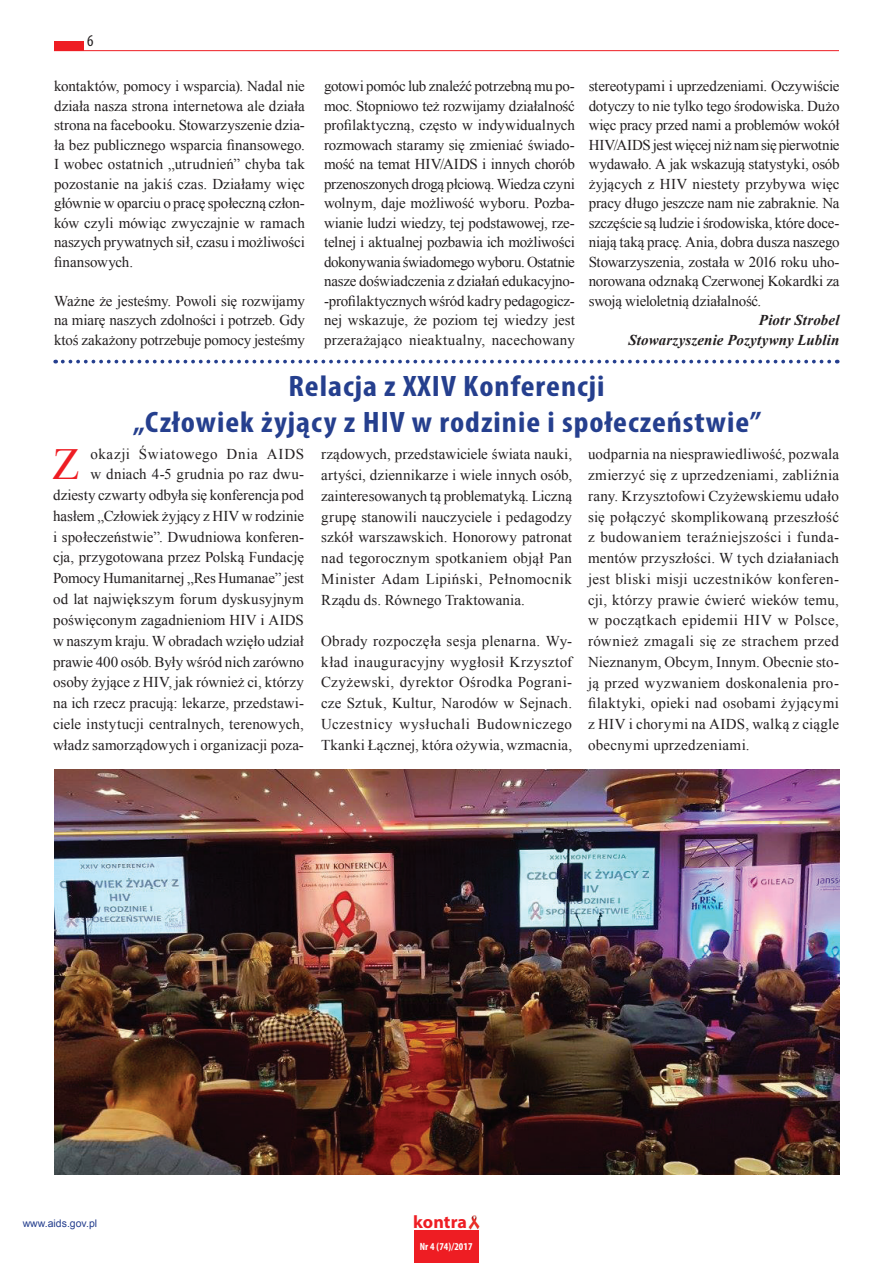
<style>
.page{position:relative;width:893px;height:1263px;background:#fff}
.page>*{position:absolute;margin:0;border:0;box-sizing:border-box;transform-origin:0 0}
.t1{font:44.4px "Times New Roman";color:#ee1d23}
.t2{font:700 condensed 29.7px/36px "Myriad Pro";letter-spacing:.03em;color:#253f8e;text-align:center;scale:1.11 1}
.t3{font:700 18px "Myriad Pro";letter-spacing:.005em;color:#ee1d23}
.t4{font:condensed 16.5px "Myriad Pro";color:#231f20}
.t5{font:15px/20.7px "Times New Roman";color:#231f20;text-align:justify}
.t6{font:italic 700 15px/19.5px "Times New Roman";letter-spacing:.01em;color:#231f20;text-align:right}
.t7{font:10.5px "Arial";color:#253f8e}
.t8{font:700 condensed 10.5px "Myriad Pro";letter-spacing:.01em;color:#fff}
</style>
<div class="page">
<hr style="left:54px;top:50px;width:785px;height:1px;background:#ee1d23">
<div style="left:54px;top:41px;width:30px;height:10px;background:#ee1d23"></div>
<div style="left:414px;top:1230px;width:65px;height:33px;background:#ee1d23"></div>
<img style="left:468px;top:1215px;width:11px;height:14px">
<svg style="left:63px;top:360px;width:775px;height:3px"></svg>
<img style="left:54px;top:770px;width:785px;height:405px">
<p class="t4" style="left:87px;top:30px;width:8px">6</p>
<p class="t5" style="left:54px;top:76px;width:252px;line-height:19.5px">kontaktów, pomocy i wsparcia). Nadal nie działa nasza strona internetowa ale działa strona na facebooku. Stowarzyszenie dzia&shy;ła bez publicznego wsparcia finansowego.<br>I wobec ostatnich „utrudnień” chyba tak pozostanie na jakiś czas. Działamy więc głównie w oparciu o pracę społeczną człon&shy;ków czyli mówiąc zwyczajnie w ramach naszych prywatnych sił, czasu i możliwości finansowych.</p>
<p class="t5" style="left:54px;top:291px;width:252px;line-height:19.5px">Ważne że jesteśmy. Powoli się rozwijamy na miarę naszych zdolności i potrzeb. Gdy ktoś zakażony potrzebuje pomocy jesteśmy</p>
<p class="t5" style="left:324px;top:76px;width:252px;line-height:19.5px">gotowi pomóc lub znaleźć potrzebną mu po&shy;moc. Stopniowo też rozwijamy działalność profilaktyczną, często w indywidualnych rozmowach staramy się zmieniać świado&shy;mość na temat HIV/AIDS i innych chorób przenoszonych drogą płciową. Wiedza czyni wolnym, daje możliwość wyboru. Pozba&shy;wianie ludzi wiedzy, tej podstawowej, rze&shy;telnej i aktualnej pozbawia ich możliwości dokonywania świadomego wyboru. Ostatnie nasze doświadczenia z działań edukacyjno--profilaktycznych wśród kadry pedagogicz&shy;nej wskazuje, że poziom tej wiedzy jest przerażająco nieaktualny, nacechowany</p>
<p class="t5" style="left:589px;top:76px;width:252px;line-height:19.5px">stereotypami i uprzedzeniami. Oczywiście dotyczy to nie tylko tego środowiska. Dużo więc pracy przed nami a problemów wokół HIV/AIDS jest więcej niż nam się pierwotnie wydawało. A jak wskazują statystyki, osób żyjących z HIV niestety przybywa więc pracy długo jeszcze nam nie zabraknie. Na szczęście są ludzie i środowiska, które doce&shy;niają taką pracę. Ania, dobra dusza naszego Stowarzyszenia, została w 2016 roku uho&shy;norowana odznaką Czerwonej Kokardki za swoją wieloletnią działalność.</p>
<p class="t6" style="left:628px;top:310px;width:213px">Piotr Strobel<br>Stowarzyszenie Pozytywny Lublin</p>
<h2 class="t2" style="left:133px;top:368px;width:568px">Relacja z XXIV Konferencji<br>„Człowiek żyjący z HIV w rodzinie i społeczeństwie”</h2>
<p class="t5" style="left:53px;top:444px;width:252px;text-align:right">okazji Światowego Dnia AIDS<br>w dniach 4-5 grudnia po raz dwu&shy;dziesty czwarty odbyła się konferencja pod hasłem „Człowiek żyjący z HIV w rodzinie i społeczeństwie”. Dwudniowa konferen&shy;cja, przygotowana przez Polską Fundację Pomocy Humanitarnej „Res Humanae” jest od lat największym forum dyskusyjnym poświęconym zagadnieniom HIV i AIDS w naszym kraju. W obradach wzięło udział prawie 400 osób. Były wśród nich zarówno osoby żyjące z HIV, jak również ci, którzy na ich rzecz pracują: lekarze, przedstawi&shy;ciele instytucji centralnych, terenowych, władz samorządowych i organizacji poza-</p>
<p class="t5" style="left:321px;top:444px;width:252px">rządowych, przedstawiciele świata nauki, artyści, dziennikarze i wiele innych osób, zainteresowanych tą problematyką. Liczną grupę stanowili nauczyciele i pedagodzy szkół warszawskich. Honorowy patronat nad tegorocznym spotkaniem objął Pan Minister Adam Lipiński, Pełnomocnik Rządu ds. Równego Traktowania.</p>
<h1 class="t1" style="left:53px;top:434px;width:29px">Z</h1>
<p class="t5" style="left:321px;top:630px;width:252px">Obrady rozpoczęła sesja plenarna. Wy&shy;kład inauguracyjny wygłosił Krzysztof Czyżewski, dyrektor Ośrodka Pograni&shy;cze Sztuk, Kultur, Narodów w Sejnach.<br>Uczestnicy wysłuchali Budowniczego Tkanki Łącznej, która ożywia, wzmacnia,</p>
<p class="t5" style="left:588px;top:444px;width:252px">uodparnia na niesprawiedliwość, pozwala zmierzyć się z uprzedzeniami, zabliźnia rany. Krzysztofowi Czyżewskiemu udało się połączyć skomplikowaną przeszłość z budowaniem teraźniejszości i funda&shy;mentów przyszłości. W tych działaniach jest bliski misji uczestników konferen&shy;cji, którzy prawie ćwierć wieków temu, w początkach epidemii HIV w Polsce, również zmagali się ze strachem przed Nieznanym, Obcym, Innym. Obecnie sto&shy;ją przed wyzwaniem doskonalenia pro&shy;filaktyki, opieki nad osobami żyjącymi z HIV i chorymi na AIDS, walką z ciągle obecnymi uprzedzeniami.</p>
<p class="t7" style="left:23px;top:1216px;width:76px">www.aids.gov.pl</p>
<p class="t3" style="left:413px;top:1210px;width:55px">kontra</p>
<p class="t8" style="left:420px;top:1240px;width:54px">Nr 4 (74)/2017</p>
</div>
